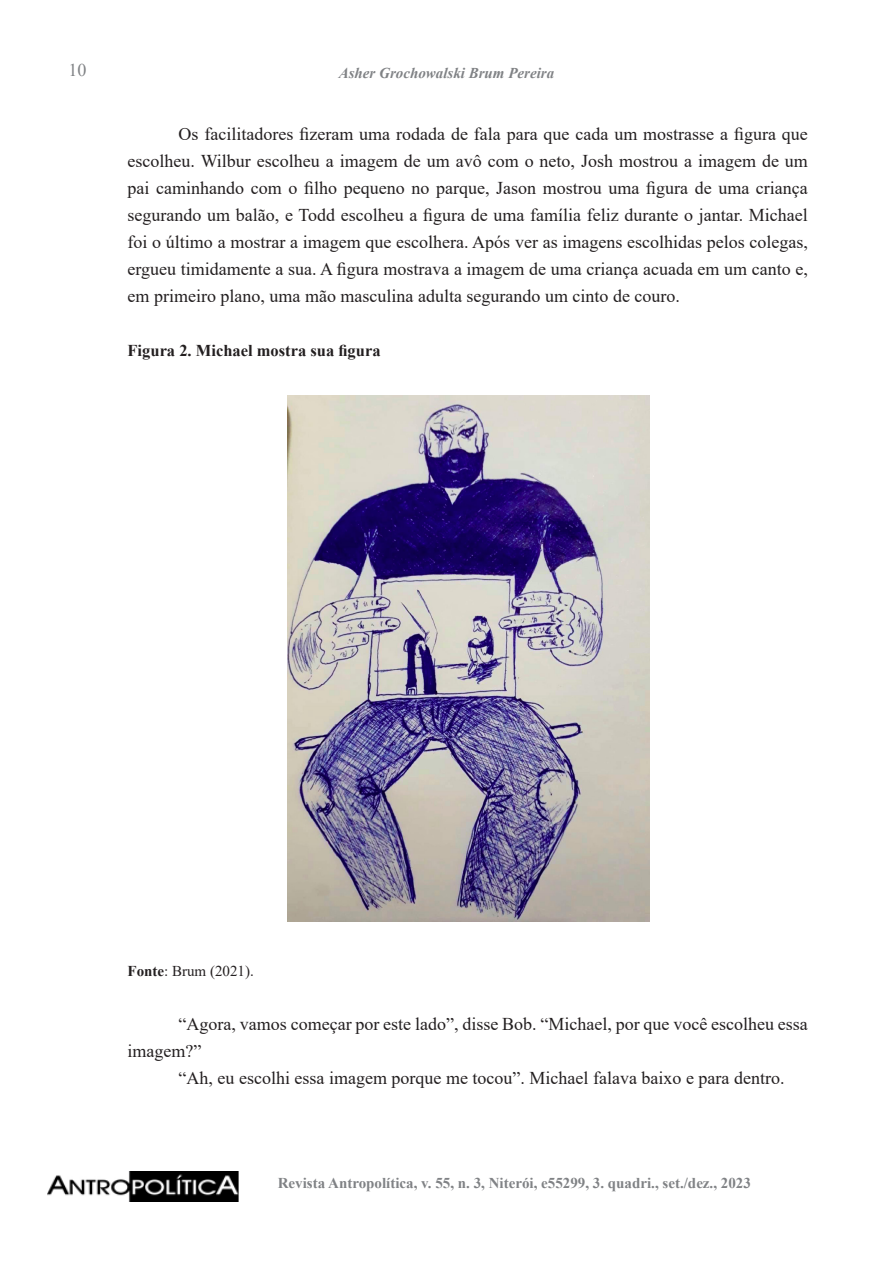
<style>
.page{position:relative;width:893px;height:1263px;background:#fff}
.page>*{position:absolute;margin:0;border:0;box-sizing:border-box;transform-origin:0 0}
.t1{font:18px/27px "Times New Roman";color:#231f20;text-align:justify}
.t2{font:18px "Times New Roman";color:#808285}
.t3{font:700 16.5px "Times New Roman";color:#231f20}
.t4{font:700 15px "Times New Roman";color:#808285}
.t5{font:italic 700 15px "Times New Roman";color:#808285}
.t6{font:15px "Times New Roman";color:#231f20}
.s1{font-weight:700}
</style>
<div class="page">
<img style="left:47px;top:1171px;width:192px;height:30px">
<img style="left:287px;top:395px;width:362px;height:527px">
<p class="t2" style="left:69px;top:58px;width:19px">10</p>
<p class="t5" style="left:339px;top:63px;width:217px">Asher Grochowalski Brum Pereira</p>
<p class="t1" style="left:128px;top:120px;width:682px;text-indent:51px">Os facilitadores fizeram uma rodada de fala para que cada um mostrasse a figura que escolheu. Wilbur escolheu a imagem de um avô com o neto, Josh mostrou a imagem de um pai caminhando com o filho pequeno no parque, Jason mostrou uma figura de uma criança segurando um balão, e Todd escolheu a figura de uma família feliz durante o jantar. Michael foi o último a mostrar a imagem que escolhera. Após ver as imagens escolhidas pelos colegas, ergueu timidamente a sua. A figura mostrava a imagem de uma criança acuada em um canto e, em primeiro plano, uma mão masculina adulta segurando um cinto de couro.</p>
<p class="t3" style="left:128px;top:339px;width:254px">Figura 2. Michael mostra sua figura</p>
<p class="t6" style="left:128px;top:960px;width:128px"><span class="s1">Fonte</span>: Brum (2021).</p>
<p class="t1" style="left:128px;top:1009px;width:682px;text-indent:51px">“Agora, vamos começar por este lado”, disse Bob. “Michael, por que você escolheu essa imagem?”</p>
<p class="t1" style="left:179px;top:1063px;width:607px">“Ah, eu escolhi essa imagem porque me tocou”. Michael falava baixo e para dentro.</p>
<p class="t4" style="left:278px;top:1172px;width:475px">Revista Antropolítica, v. 55, n. 3, Niterói, e55299, 3. quadri., set./dez., 2023</p>
</div>
